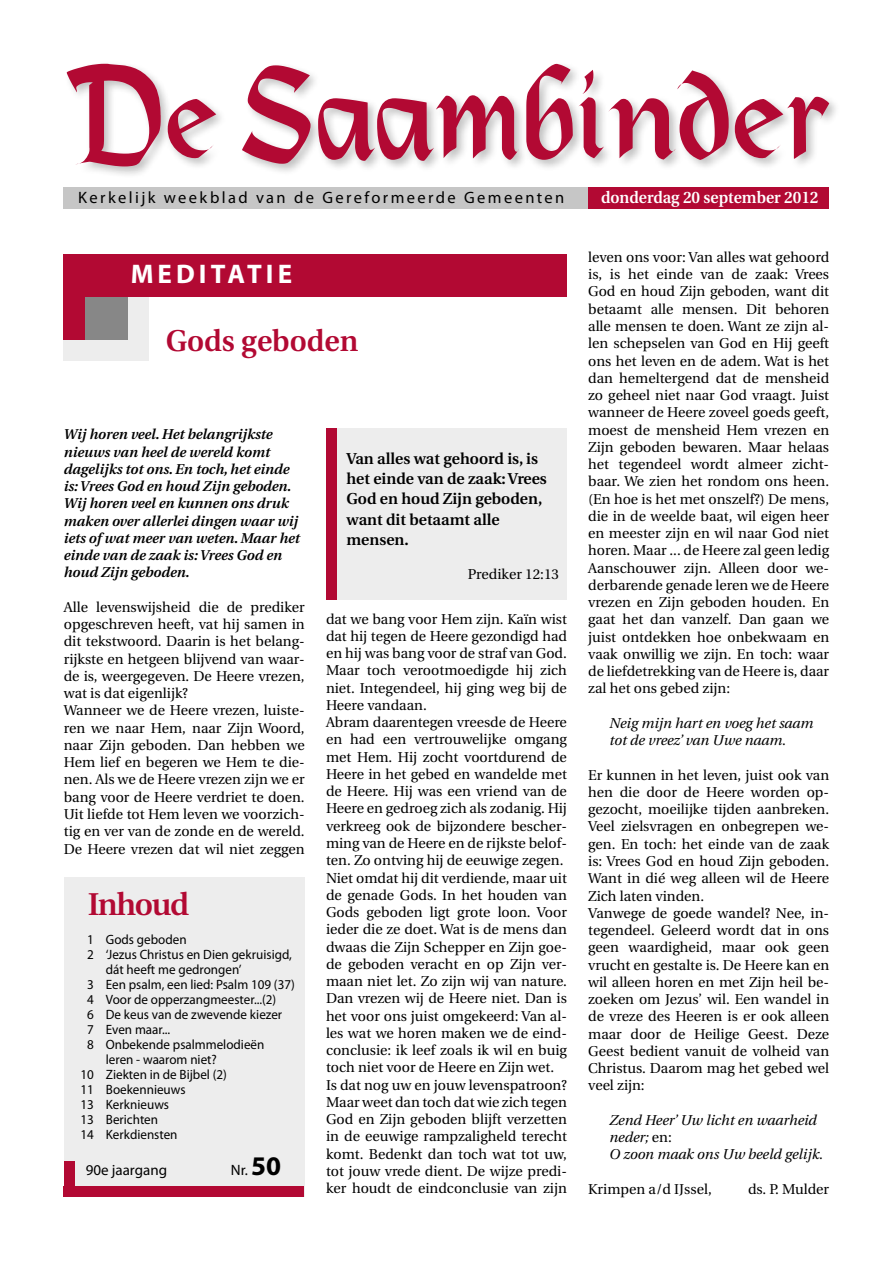
<style>
.page{position:relative;width:893px;height:1263px;background:#fff}
.page>*{position:absolute;margin:0;border:0;box-sizing:border-box;transform-origin:0 0}
.t1{font:600 31.5px "Utopia";letter-spacing:-.04em;color:#b20933}
.t2{font:600 30px "Utopia";color:#b20933}
.t3{font:700 27px "Myriad Pro";letter-spacing:.15em;color:#fff}
.t4{font:16.5px "Myriad Pro";letter-spacing:.145em;color:#000}
.t5{font:600 16.5px "Utopia";color:#fff;scale:.95 1}
.t6{font:600 15.75px/20.2px "Utopia";color:#000}
.t7{font:15px "Myriad Pro";color:#000}
.t8{font:14.25px/17.2px "Utopia";color:#000}
.t9{font:italic 600 14.25px/17.2px "Utopia";color:#000}
.t10{font:italic 14.25px/17.2px "Utopia";color:#000}
.t11{font:13.5px "Myriad Pro";color:#000}
.s1{font-weight:700;font-size:27px}
.s2{font-style:normal}
</style>
<div class="page">
<div style="left:64px;top:878px;width:241px;height:319px;background:#ededed"></div>
<div style="left:64px;top:1187px;width:240px;height:10px;background:#b20933"></div>
<div style="left:64px;top:1161px;width:10px;height:36px;background:#b20933"></div>
<svg style="left:67px;top:64px;width:762px;height:102px"></svg>
<div style="left:64px;top:188px;width:765px;height:21px;background:#c6c6c6"></div>
<div style="left:588px;top:188px;width:241px;height:21px;background:#b20933"></div>
<div style="left:64px;top:254px;width:85px;height:106px;background:#ededed"></div>
<div style="left:64px;top:254px;width:64px;height:85px;background:#878787"></div>
<div style="left:64px;top:254px;width:21px;height:85px;background:#b20933"></div>
<div style="left:64px;top:254px;width:503px;height:43px;background:#b20933"></div>
<div style="left:326px;top:428px;width:241px;height:172px;background:#ededed"></div>
<div style="left:326px;top:428px;width:11px;height:171px;background:#b20933"></div>
<p class="t4" style="left:78px;top:187px;width:488px">Kerkelijk weekblad van de Gereformeerde Gemeenten</p>
<p class="t5" style="left:601px;top:188px;width:230px">donderdag 20 september 2012</p>
<h3 class="t3" style="left:131px;top:259px;width:163px">MEDITATIE</h3>
<h2 class="t2" style="left:166px;top:324px;width:194px">Gods geboden</h2>
<p class="t9" style="left:64px;top:426px;width:238px">Wij horen veel. Het belangrijkste nieuws van heel de wereld komt dagelijks tot ons. En toch, het einde is: Vrees God en houd Zijn geboden.<br>Wij horen veel en kunnen ons druk maken over allerlei dingen waar wij iets of wat meer van weten. Maar het einde van de zaak is: Vrees God en houd Zijn geboden.</p>
<p class="t8" style="left:64px;top:599px;width:242px">Alle levenswijsheid die de prediker opgeschreven heeft, vat hij samen in dit tekstwoord. Daarin is het belang&shy;rijkste en hetgeen blijvend van waar&shy;de is, weergegeven. De Heere vrezen, wat is dat eigenlijk?<br>Wanneer we de Heere vrezen, luiste&shy;ren we naar Hem, naar Zijn Woord, naar Zijn geboden. Dan hebben we Hem lief en begeren we Hem te die&shy;nen. Als we de Heere vrezen zijn we er bang voor de Heere verdriet te doen.<br>Uit liefde tot Hem leven we voorzich&shy;tig en ver van de zonde en de wereld.<br>De Heere vrezen dat wil niet zeggen</p>
<p class="t8" style="left:326px;top:610px;width:242px">dat we bang voor Hem zijn. Kaïn wist dat hij tegen de Heere gezondigd had en hij was bang voor de straf van God.<br>Maar toch verootmoedigde hij zich niet. Integendeel, hij ging weg bij de Heere vandaan.<br>Abram daarentegen vreesde de Heere en had een vertrouwelijke omgang met Hem. Hij zocht voortdurend de Heere in het gebed en wandelde met de Heere. Hij was een vriend van de Heere en gedroeg zich als zodanig. Hij verkreeg ook de bijzondere bescher&shy;ming van de Heere en de rijkste belof&shy;ten. Zo ontving hij de eeuwige zegen.<br>Niet omdat hij dit verdiende, maar uit de genade Gods. In het houden van Gods geboden ligt grote loon. Voor ieder die ze doet. Wat is de mens dan dwaas die Zijn Schepper en Zijn goe&shy;de geboden veracht en op Zijn ver&shy;maan niet let. Zo zijn wij van nature.<br>Dan vrezen wij de Heere niet. Dan is het voor ons juist omgekeerd: Van al&shy;les wat we horen maken we de eind&shy;conclusie: ik leef zoals ik wil en buig toch niet voor de Heere en Zijn wet.<br>Is dat nog uw en jouw levenspatroon?<br>Maar weet dan toch dat wie zich tegen God en Zijn geboden blijft verzetten in de eeuwige rampzaligheld terecht komt. Bedenkt dan toch wat tot uw, tot jouw vrede dient. De wijze predi&shy;ker houdt de eindconclusie van zijn</p>
<p class="t6" style="left:346px;top:449px;width:202px">Van alles wat gehoord is, is het einde van de zaak: Vrees<br>God en houd Zijn geboden, want dit betaamt alle mensen.</p>
<p class="t8" style="left:468px;top:566px;width:93px">Prediker 12:13</p>
<h1 class="t1" style="left:88px;top:886px;width:103px">Inhoud</h1>
<p class="t11" style="left:87px;top:931px;width:101px">1 Gods geboden</p>
<p class="t11" style="left:87px;top:946px;width:206px">2 ‘Jezus Christus en Dien gekruisigd,</p>
<p class="t11" style="left:106px;top:961px;width:137px">dát heeft me gedrongen’</p>
<p class="t11" style="left:87px;top:976px;width:209px">3 Een psalm, een lied: Psalm 109 (37)</p>
<p class="t11" style="left:87px;top:991px;width:191px">4 Voor de opperzangmeester...(2)</p>
<p class="t11" style="left:87px;top:1006px;width:197px">6 De keus van de zwevende kiezer</p>
<p class="t11" style="left:87px;top:1021px;width:85px">7 Even maar...</p>
<p class="t11" style="left:87px;top:1036px;width:179px">8 Onbekende psalmmelodieën</p>
<p class="t11" style="left:106px;top:1051px;width:112px">leren - waarom niet?</p>
<p class="t11" style="left:80px;top:1066px;width:148px">10 Ziekten in de Bijbel (2)</p>
<p class="t11" style="left:80px;top:1081px;width:107px">11 Boekennieuws</p>
<p class="t11" style="left:80px;top:1096px;width:90px">13 Kerknieuws</p>
<p class="t11" style="left:80px;top:1111px;width:79px">13 Berichten</p>
<p class="t11" style="left:80px;top:1126px;width:99px">14 Kerkdiensten</p>
<p class="t7" style="left:86px;top:1161px;width:83px">90e jaargang</p>
<p class="t7" style="left:231px;top:1161px;width:52px">Nr. <span class="s1">50</span></p>
<p class="t8" style="left:588px;top:249px;width:242px;text-align:justify">leven ons voor: Van alles wat gehoord is, is het einde van de zaak: Vrees God en houd Zijn geboden, want dit betaamt alle mensen. Dit behoren alle mensen te doen. Want ze zijn al&shy;len schepselen van God en Hij geeft ons het leven en de adem. Wat is het dan hemeltergend dat de mensheid zo geheel niet naar God vraagt. Juist wanneer de Heere zoveel goeds geeft, moest de mensheid Hem vrezen en Zijn geboden bewaren. Maar helaas het tegendeel wordt almeer zicht&shy;baar. We zien het rondom ons heen. (En hoe is het met onszelf?) De mens, die in de weelde baat, wil eigen heer en meester zijn en wil naar God niet horen. Maar ... de Heere zal geen ledig Aanschouwer zijn. Alleen door we&shy;derbarende genade leren we de Heere vrezen en Zijn geboden houden. En gaat het dan vanzelf. Dan gaan we juist ontdekken hoe onbekwaam en vaak onwillig we zijn. En toch: waar de liefdetrekking van de Heere is, daar zal het ons gebed zijn:</p>
<p class="t10" style="left:609px;top:715px;width:206px">Neig mijn hart en voeg het saam tot de vreez’ van Uwe naam.</p>
<p class="t8" style="left:588px;top:766px;width:242px">Er kunnen in het leven, juist ook van hen die door de Heere worden op&shy;gezocht, moeilijke tijden aanbreken.<br>Veel zielsvragen en onbegrepen we&shy;gen. En toch: het einde van de zaak is: Vrees God en houd Zijn geboden.<br>Want in dié weg alleen wil de Heere<br>Zich laten vinden.<br>Vanwege de goede wandel? Nee, in&shy;tegendeel. Geleerd wordt dat in ons geen waardigheid, maar ook geen vrucht en gestalte is. De Heere kan en wil alleen horen en met Zijn heil be&shy;zoeken om Jezus’ wil. Een wandel in de vreze des Heeren is er ook alleen maar door de Heilige Geest. Deze<br>Geest bedient vanuit de volheid van<br>Christus. Daarom mag het gebed wel veel zijn:</p>
<p class="t10" style="left:609px;top:1112px;width:215px">Zend Heer’ Uw licht en waarheid neder; <span class="s2">en:<br></span>O zoon maak ons Uw beeld gelijk.</p>
<p class="t8" style="left:588px;top:1181px;width:125px">Krimpen a/d IJssel,</p>
<p class="t8" style="left:748px;top:1181px;width:83px">ds. P. Mulder</p>
</div>
